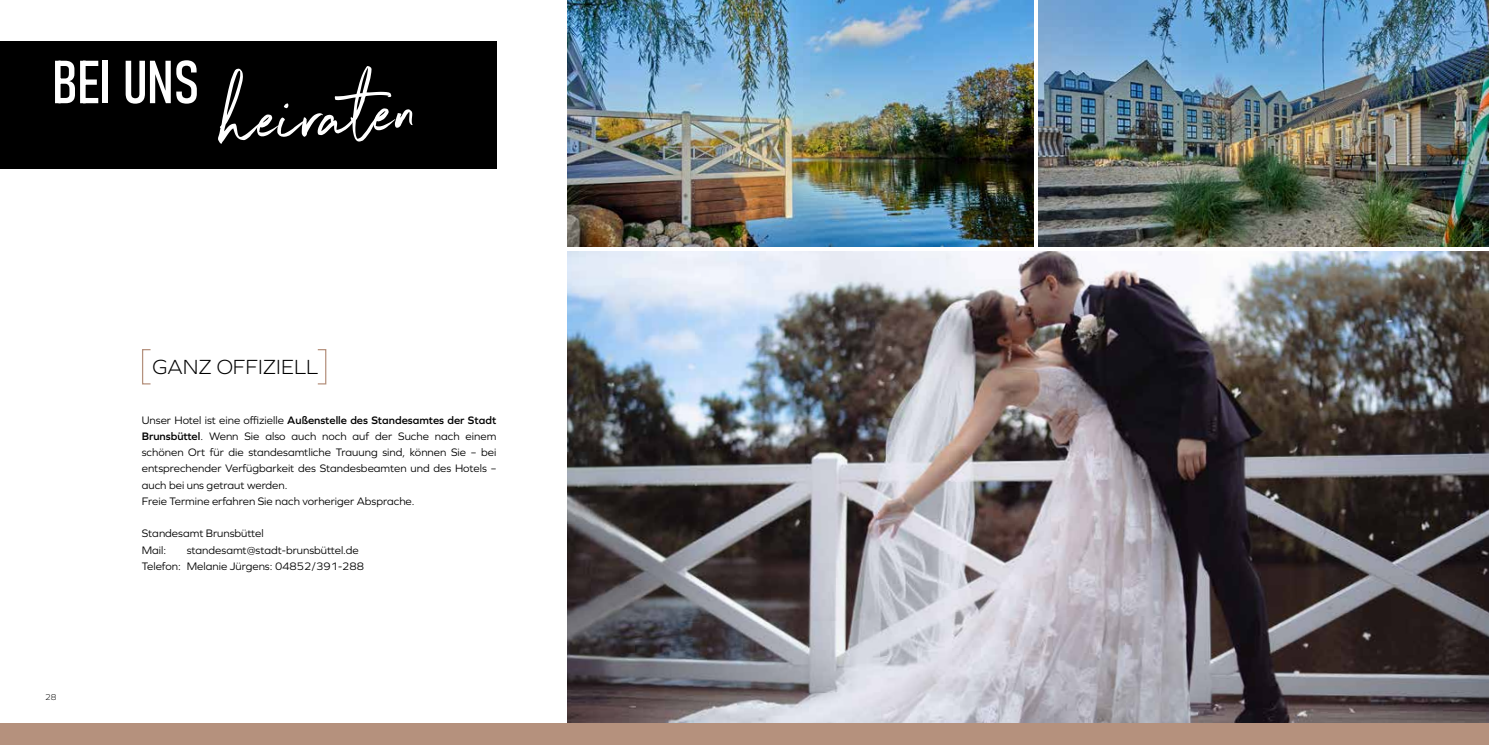
<style>
.page{position:relative;width:1489px;height:745px;background:#fff}
.page>*{position:absolute;margin:0;border:0;box-sizing:border-box;transform-origin:0 0}
.t1{font:87.5px "Northwell Clean";color:#fff}
.t2{font:59.75px "Bahnschrift";color:#fff}
.t3{font:300 21.25px "Graphie";color:#000}
.t4{font:11.25px/16.2px "Graphie";color:#000}
.t5{font:300 8.75px "Graphie";color:#000}
.s1{font-weight:600}
</style>
<div class="page">
<img style="left:567px;top:252px;width:921px;height:471px">
<img style="left:1038px;top:0;width:450px;height:246px">
<img style="left:567px;top:0;width:466px;height:246px">
<div style="left:0;top:42px;width:496px;height:127px;background:#000"></div>
<div style="left:142px;top:349px;width:9px;height:35px;border:1px solid #b5917d"></div>
<div style="left:317px;top:349px;width:9px;height:35px;border:1px solid #b5917d"></div>
<div style="left:0;top:723px;width:1488px;height:21px;background:#b5917d"></div>
<h2 class="t2" style="left:52px;top:37px;width:149px">BEI UNS</h2>
<h1 class="t1" style="left:219px;top:57px;width:197px;rotate:-3deg">heiraten</h1>
<h3 class="t3" style="left:153px;top:355px;width:167px">GANZ OFFIZIELL</h3>
<p class="t5" style="left:45px;top:691px;width:13px">28</p>
<p class="t4" style="left:142px;top:411px;width:356px">Unser Hotel ist eine offizielle <span class="s1">Außenstelle des Standesamtes der Stadt Brunsbüttel</span>. Wenn Sie also auch noch auf der Suche nach einem schönen Ort für die standesamtliche Trauung sind, können Sie – bei entsprechender Verfügbarkeit des Standesbeamten und des Hotels – auch bei uns getraut werden.<br>Freie Termine erfahren Sie nach vorheriger Absprache.</p>
<p class="t4" style="left:142px;top:525px;width:123px">Standesamt Brunsbüttel<br>Mail:</p>
<p class="t4" style="left:142px;top:541px;width:224px;text-indent:45px">standesamt@stadt-brunsbüttel.de<br>Telefon: Melanie Jürgens: 04852/391-288</p>
</div>
